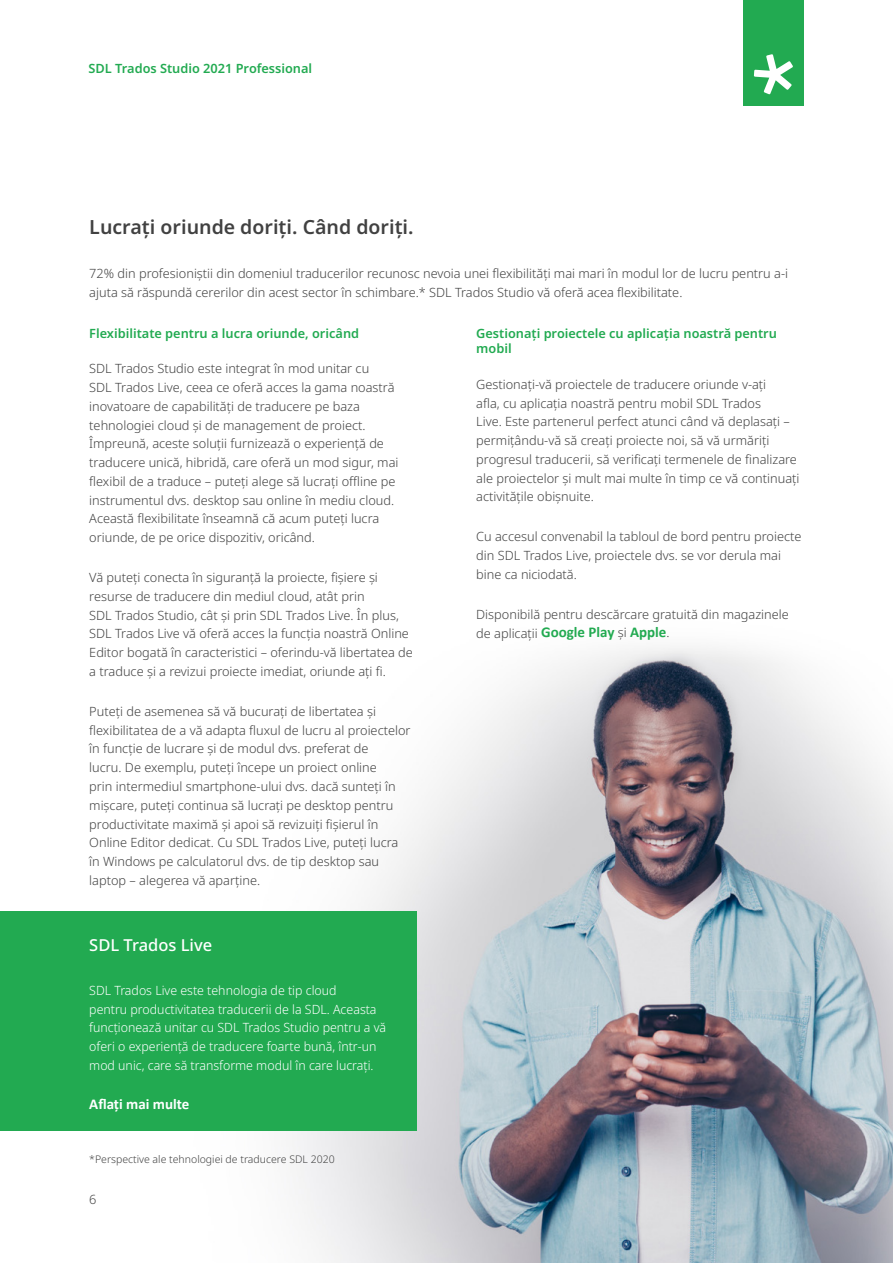
<style>
.page{position:relative;width:893px;height:1263px;background:#fff}
.page>*{position:absolute;margin:0;border:0;box-sizing:border-box;transform-origin:0 0}
.t1{font:600 19.5px "Noto Sans";color:#414141}
.t2{font:500 16.5px "Noto Sans";color:#fff}
.t3{font:700 15px "Calibri";color:#22aa51}
.t4{font:700 15px "Calibri";color:#fff}
.t5{font:300 12.75px/18.8px "Noto Sans";color:#414141}
.t6{font:300 12.75px/18.8px "Noto Sans";color:#fff}
.t7{font:600 12.75px/15.3px "Noto Sans";color:#22aa51}
.t8{font:300 10.5px "Noto Sans";color:#414141}
.s1{font-family:"Noto Sans";font-weight:300;font-size:12.75px;color:#414141}
</style>
<div class="page">
<img style="left:292px;top:648px;width:601px;height:615px">
<div style="left:743px;top:0;width:60px;height:105px;background:#22aa51"></div>
<svg style="left:754px;top:54px;width:39px;height:40px"></svg>
<div style="left:0;top:911px;width:417px;height:220px;background:#22aa51"></div>
<p class="t7" style="left:89px;top:61px;width:225px">SDL Trados Studio 2021 Professional</p>
<h1 class="t1" style="left:89px;top:213px;width:326px">Lucrați oriunde doriți. Când doriți.</h1>
<p class="t5" style="left:89px;top:264px;width:700px">72% din profesioniștii din domeniul traducerilor recunosc nevoia unei flexibilități mai mari în modul lor de lucru pentru a-i ajuta să răspundă cererilor din acest sector în schimbare.* SDL Trados Studio vă oferă acea flexibilitate.</p>
<p class="t7" style="left:89px;top:326px;width:271px">Flexibilitate pentru a lucra oriunde, oricând</p>
<p class="t5" style="left:89px;top:360px;width:311px">SDL Trados Studio este integrat în mod unitar cu<br>SDL Trados Live, ceea ce oferă acces la gama noastră inovatoare de capabilități de traducere pe baza tehnologiei cloud și de management de proiect.<br>Împreună, aceste soluţii furnizează o experienţă de traducere unică, hibridă, care oferă un mod sigur, mai flexibil de a traduce – puteți alege să lucrați offline pe instrumentul dvs. desktop sau online în mediu cloud.<br>Această flexibilitate înseamnă că acum puteți lucra oriunde, de pe orice dispozitiv, oricând.</p>
<p class="t5" style="left:89px;top:568px;width:325px">Vă puteți conecta în siguranță la proiecte, fișiere și resurse de traducere din mediul cloud, atât prin<br>SDL Trados Studio, cât și prin SDL Trados Live. În plus, SDL Trados Live vă oferă acces la funcția noastră Online Editor bogată în caracteristici – oferindu-vă libertatea de a traduce și a revizui proiecte imediat, oriunde ați fi.</p>
<p class="t5" style="left:89px;top:702px;width:323px">Puteți de asemenea să vă bucurați de libertatea și flexibilitatea de a vă adapta fluxul de lucru al proiectelor în funcție de lucrare și de modul dvs. preferat de<br>lucru. De exemplu, puteți începe un proiect online<br>prin intermediul smartphone-ului dvs. dacă sunteți în mișcare, puteți continua să lucrați pe desktop pentru productivitate maximă și apoi să revizuiți fișierul în Online Editor dedicat. Cu SDL Trados Live, puteți lucra în Windows pe calculatorul dvs. de tip desktop sau laptop – alegerea vă aparține.</p>
<p class="t7" style="left:476px;top:326px;width:302px">Gestionați proiectele cu aplicația noastră pentru mobil</p>
<p class="t5" style="left:476px;top:375px;width:325px">Gestionați-vă proiectele de traducere oriunde v-ați<br>afla, cu aplicația noastră pentru mobil SDL Trados<br>Live. Este partenerul perfect atunci când vă deplasați – permiţându-vă să creați proiecte noi, să vă urmăriți progresul traducerii, să verificați termenele de finalizare ale proiectelor și mult mai multe în timp ce vă continuați activitățile obișnuite.</p>
<p class="t5" style="left:476px;top:528px;width:327px">Cu accesul convenabil la tabloul de bord pentru proiecte din SDL Trados Live, proiectele dvs. se vor derula mai bine ca niciodată.</p>
<p class="t5" style="left:476px;top:605px;width:314px">Disponibilă pentru descărcare gratuită din magazinele</p>
<p class="t3" style="left:476px;top:622px;width:195px"><span class="s1">de aplicații</span> Google Play <span class="s1">și</span> Apple<span class="s1">.</span></p>
<p class="t2" style="left:89px;top:933px;width:124px">SDL Trados Live</p>
<p class="t6" style="left:89px;top:981px;width:298px">SDL Trados Live este tehnologia de tip cloud<br>pentru productivitatea traducerii de la SDL. Aceasta funcționează unitar cu SDL Trados Studio pentru a vă oferi o experiență de traducere foarte bună, într-un mod unic, care să transforme modul în care lucrați.</p>
<p class="t4" style="left:89px;top:1093px;width:102px">Aflaţi mai multe</p>
<p class="t8" style="left:89px;top:1151px;width:247px">*Perspective ale tehnologiei de traducere SDL 2020</p>
<p class="t5" style="left:89px;top:1191px;width:9px">6</p>
</div>
